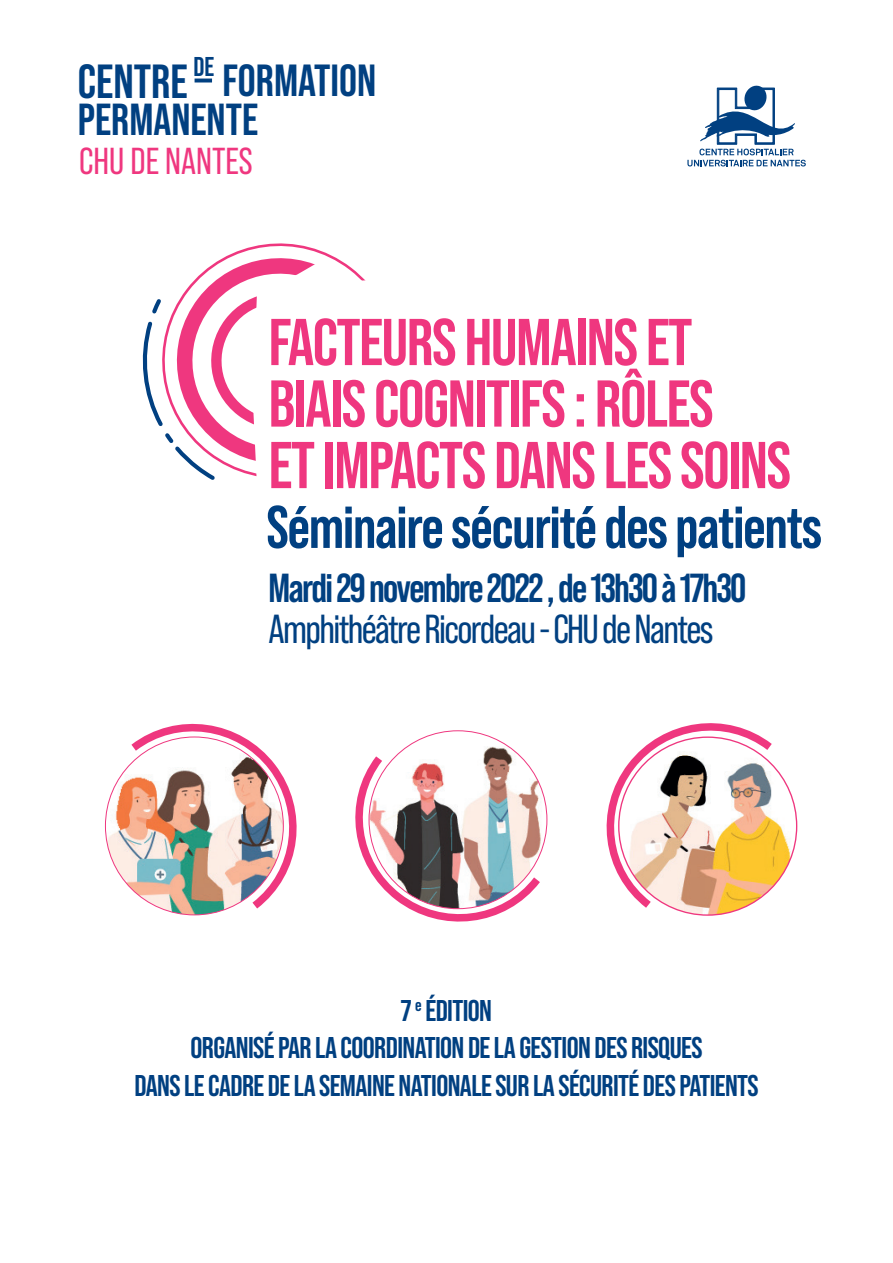
<style>
.page{position:relative;width:893px;height:1263px;background:#fff}
.page>*{position:absolute;margin:0;border:0;box-sizing:border-box;transform-origin:0 0}
.t1{font:700 66px/61.5px "Bebas Neue Pro";letter-spacing:-.02em;color:#ef377f}
.t2{font:700 60px "Bebas Neue Pro";letter-spacing:-.02em;color:#014081}
.t3{font:700 45px "Bebas Neue Pro";color:#014081}
.t4{font:700 44.85px "Bebas Neue Pro";color:#014081}
.t5{font:700 40.5px "Bebas Neue Pro";letter-spacing:-.04em;color:#014081}
.t6{font:40.5px "Bebas Neue Pro";letter-spacing:-.04em;color:#014081}
.t7{font:37.5px "Bebas Neue Pro";color:#ef377f}
.t8{font:700 30px/37.5px "Bebas Neue Pro";letter-spacing:-.02em;color:#014081;text-align:center}
.t9{font:700 27.15px "Bebas Neue Pro";color:#014081}
.s1{font-size:47.85px}
</style>
<div class="page">
<svg style="left:218px;top:243px;width:123px;height:18px"></svg>
<svg style="left:142px;top:261px;width:224px;height:219px"></svg>
<hr style="left:195px;top:79px;width:17px;height:3px;background:#014081">
<svg style="left:687px;top:85px;width:119px;height:81px"></svg>
<svg style="left:131px;top:723px;width:166px;height:193px"></svg>
<img style="left:105px;top:753px;width:178px;height:162px">
<svg style="left:355px;top:767px;width:154px;height:155px"></svg>
<img style="left:369px;top:733px;width:178px;height:176px">
<svg style="left:606px;top:723px;width:166px;height:153px"></svg>
<img style="left:619px;top:751px;width:178px;height:164px">
<p class="t9" style="left:193px;top:51px;width:22px">DE</p>
<h3 class="t3" style="left:78px;top:55px;width:300px"><span class="s1">CENTRE</span> FORMATION</h3>
<h3 class="t4" style="left:78px;top:94px;width:182px">PERMANENTE</h3>
<p class="t7" style="left:79px;top:140px;width:175px">CHU DE NANTES</p>
<h1 class="t1" style="left:269px;top:311px;width:524px">FACTEURS HUMAINS ET<br>BIAIS COGNITIFS : RÔLES<br>ET IMPACTS DANS LES SOINS</h1>
<h2 class="t2" style="left:266px;top:493px;width:557px">Séminaire sécurité des patients</h2>
<h3 class="t5" style="left:269px;top:565px;width:479px">Mardi 29 novembre 2022 , de 13h30 à 17h30</h3>
<h3 class="t6" style="left:269px;top:606px;width:446px">Amphithéâtre Ricordeau - CHU de Nantes</h3>
<p class="t8" style="left:134px;top:991px;width:626px">7 <sup>e</sup> ÉDITION<br>ORGANISÉ PAR LA COORDINATION DE LA GESTION DES RISQUES<br>DANS LE CADRE DE LA SEMAINE NATIONALE SUR LA SÉCURITÉ DES PATIENTS</p>
</div>
